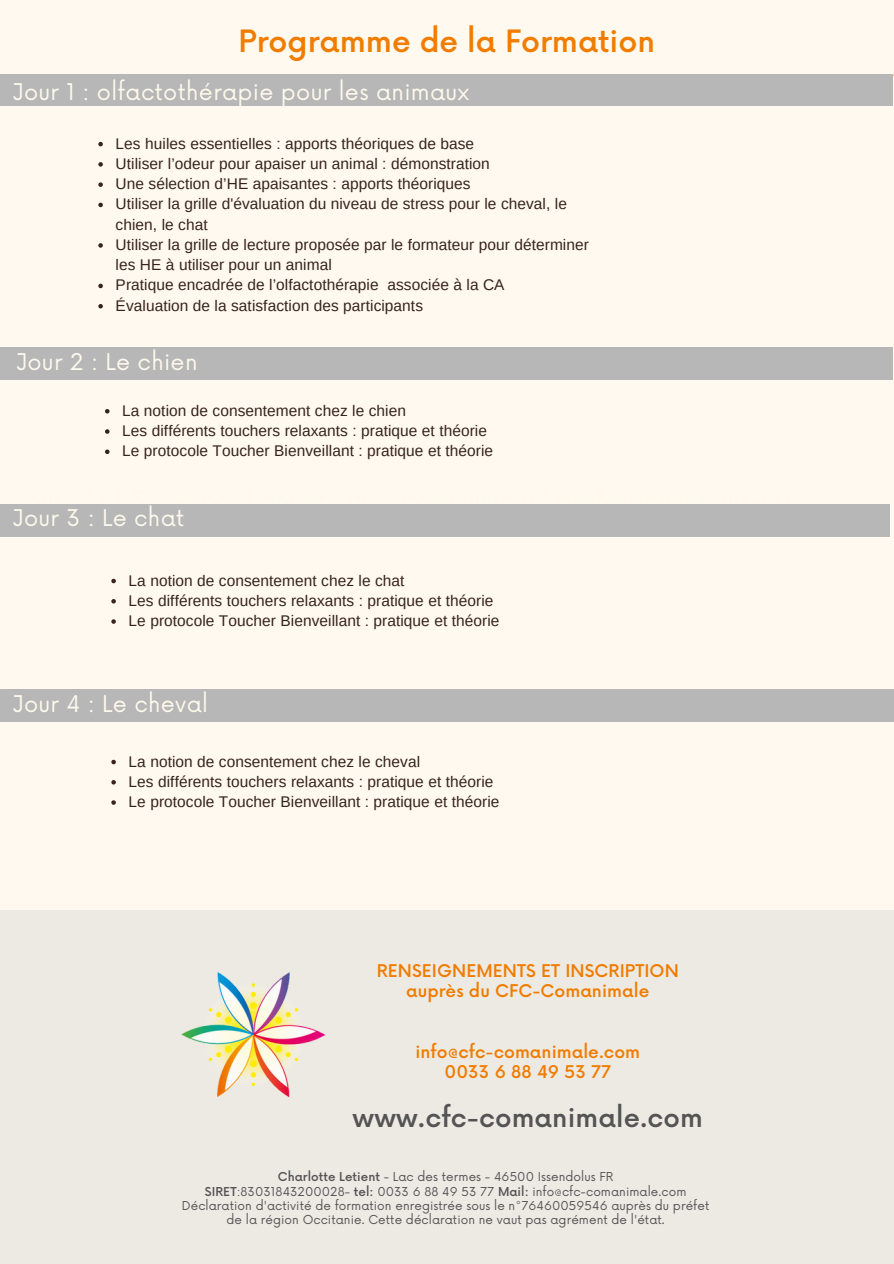
<style>
.page{position:relative;width:894px;height:1264px;background:#fff}
.page>*{position:absolute;margin:0;border:0;box-sizing:border-box;transform-origin:0 0}
.t1{font:500 30px "Now";color:#f07c00}
.t2{font:500 26.1px "Now";letter-spacing:.005em;color:#545454}
.t3{font:22.5px "Now";letter-spacing:.015em;color:#fdf9ec}
.t4{font:500 17.1px/20.2px "Now";letter-spacing:.005em;color:#f07c00;text-align:center}
.t5{font:15.45px/20.2px "Arimo";letter-spacing:.005em;color:#36231e}
.t6{font:12px/14.4px "Now";letter-spacing:.005em;color:#545454;text-align:center}
.s1{font-weight:500}
</style>
<div class="page">
<div style="left:0;top:0;width:893px;height:1263px;background:#fff9ef"></div>
<svg style="left:46px;top:74px;width:56px;height:1px"></svg>
<div style="left:0;top:75px;width:892px;height:31px;background:#b7b7b7"></div>
<svg style="left:98px;top:142px;width:5px;height:4px"></svg>
<svg style="left:98px;top:162px;width:5px;height:5px"></svg>
<svg style="left:98px;top:182px;width:5px;height:5px"></svg>
<svg style="left:98px;top:203px;width:5px;height:4px"></svg>
<svg style="left:98px;top:243px;width:5px;height:5px"></svg>
<svg style="left:98px;top:284px;width:5px;height:4px"></svg>
<svg style="left:98px;top:304px;width:5px;height:4px"></svg>
<div style="left:0;top:347px;width:892px;height:33px;background:#b7b7b7"></div>
<div style="left:0;top:689px;width:893px;height:32px;background:#b7b7b7"></div>
<svg style="left:105px;top:409px;width:4px;height:4px"></svg>
<svg style="left:105px;top:429px;width:4px;height:5px"></svg>
<svg style="left:105px;top:449px;width:4px;height:5px"></svg>
<div style="left:0;top:909px;width:893px;height:354px;background:#edeae4"></div>
<img style="left:181px;top:972px;width:145px;height:125px">
<div style="left:0;top:504px;width:890px;height:32px;background:#b7b7b7"></div>
<svg style="left:111px;top:578px;width:5px;height:5px"></svg>
<svg style="left:111px;top:599px;width:5px;height:4px"></svg>
<svg style="left:111px;top:619px;width:5px;height:4px"></svg>
<svg style="left:111px;top:759px;width:5px;height:5px"></svg>
<svg style="left:111px;top:780px;width:5px;height:4px"></svg>
<svg style="left:111px;top:800px;width:5px;height:4px"></svg>
<h1 class="t1" style="left:238px;top:25px;width:418px">Programme de la Formation</h1>
<h3 class="t3" style="left:13px;top:80px;width:458px">Jour 1 : olfactothérapie pour les animaux</h3>
<p class="t5" style="left:116px;top:133px;width:360px">Les huiles essentielles : apports théoriques de base</p>
<p class="t5" style="left:116px;top:153px;width:375px">Utiliser l’odeur pour apaiser un animal : démonstration</p>
<p class="t5" style="left:116px;top:174px;width:356px">Une sélection d’HE apaisantes : apports théoriques</p>
<p class="t5" style="left:116px;top:194px;width:452px">Utiliser la grille d'évaluation du niveau de stress pour le cheval, le chien, le chat</p>
<p class="t5" style="left:116px;top:234px;width:474px">Utiliser la grille de lecture proposée par le formateur pour déterminer les HE à utiliser pour un animal</p>
<p class="t5" style="left:116px;top:275px;width:390px">Pratique encadrée de l’olfactothérapie associée à la CA</p>
<p class="t5" style="left:116px;top:295px;width:309px">Évaluation de la satisfaction des participants</p>
<p class="t3" style="left:16px;top:349px;width:183px">Jour 2 : Le chien</p>
<p class="t5" style="left:122px;top:400px;width:285px">La notion de consentement chez le chien</p>
<h3 class="t5" style="left:122px;top:420px;width:366px">Les différents touchers relaxants : pratique et théorie</h3>
<h3 class="t5" style="left:122px;top:441px;width:372px">Le protocole Toucher Bienveillant : pratique et théorie</h3>
<p class="t3" style="left:13px;top:505px;width:173px">Jour 3 : Le chat</p>
<p class="t5" style="left:129px;top:570px;width:277px">La notion de consentement chez le chat</p>
<h4 class="t5" style="left:129px;top:590px;width:366px">Les différents touchers relaxants : pratique et théorie</h4>
<h4 class="t5" style="left:129px;top:610px;width:372px">Le protocole Toucher Bienveillant : pratique et théorie</h4>
<p class="t3" style="left:13px;top:691px;width:197px">Jour 4 : Le cheval</p>
<h2 class="t5" style="left:129px;top:751px;width:293px">La notion de consentement chez le cheval</h2>
<p class="t5" style="left:129px;top:771px;width:366px">Les différents touchers relaxants : pratique et théorie</p>
<p class="t5" style="left:129px;top:791px;width:372px">Le protocole Toucher Bienveillant : pratique et théorie</p>
<p class="t4" style="left:376px;top:961px;width:303px">RENSEIGNEMENTS ET INSCRIPTION auprès du CFC-Comanimale</p>
<p class="t4" style="left:415px;top:1042px;width:226px">info@cfc-comanimale.com<br>0033 6 88 49 53 77</p>
<p class="t2" style="left:352px;top:1103px;width:351px">www.cfc-comanimale.com</p>
<p class="t6" style="left:278px;top:1170px;width:337px"><span class="s1">Charlotte Letient</span> - Lac des termes - 46500 Issendolus FR</p>
<p class="t6" style="left:182px;top:1184px;width:529px"><span class="s1">SIRET</span>:83031843200028- <span class="s1">tel:</span> 0033 6 88 49 53 77 <span class="s1">Mail:</span> info@cfc-comanimale.com<br>Déclaration d'activité de formation enregistrée sous le n°76460059546 auprès du préfet de la région Occitanie. Cette déclaration ne vaut pas agrément de l'état.</p>
</div>
